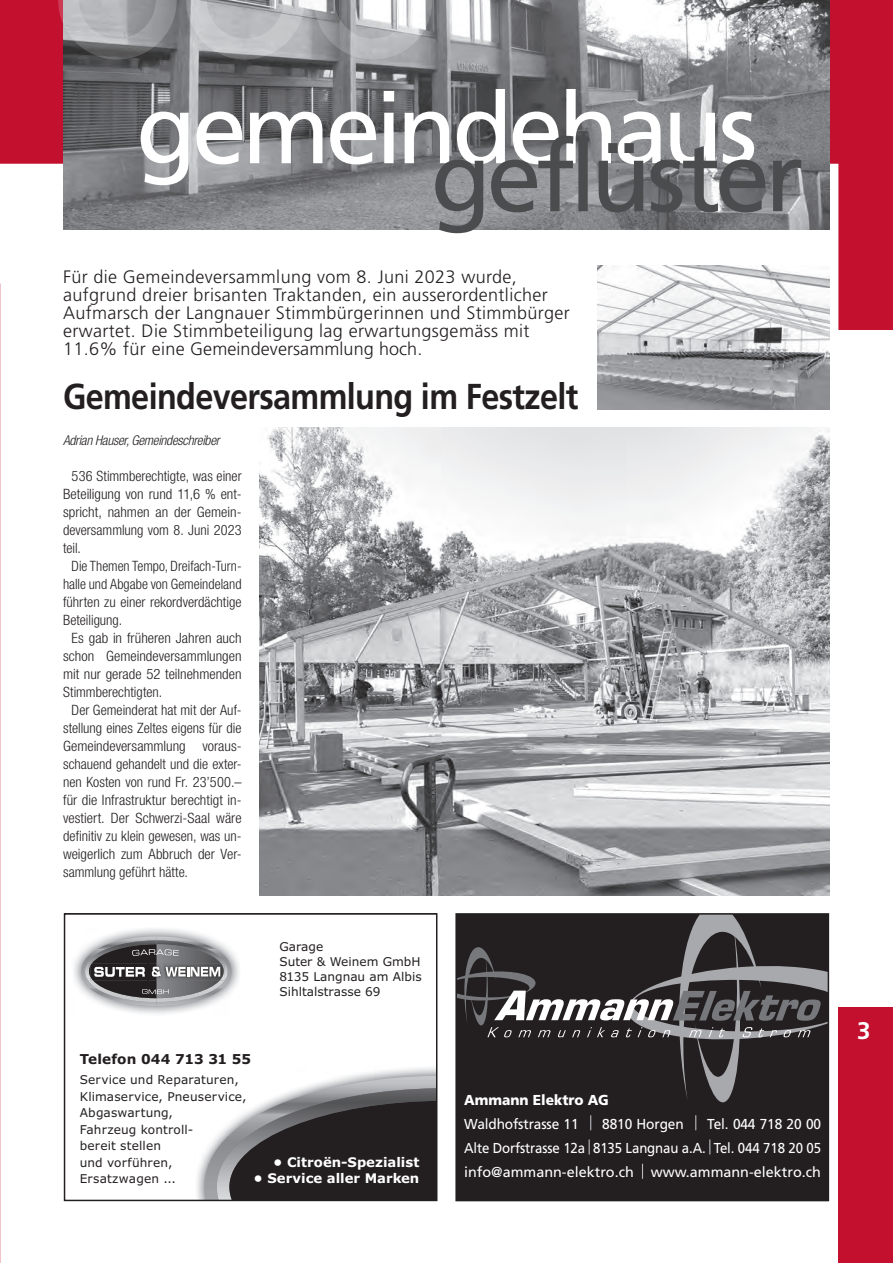
<style>
.page{position:relative;width:893px;height:1263px;background:#fff}
.page>*{position:absolute;margin:0;border:0;box-sizing:border-box;transform-origin:0 0}
.t1{font:700 36px "Frutiger LT Std";letter-spacing:-.02em;color:#231f20;scale:.9 1}
.t2{font:700 24px "Frutiger LT Std";color:#fff}
.t3{font:300 18px/18px "Frutiger LT Std";letter-spacing:.02em;color:#231f20}
.t4{font:14.4px/24.3px "Frutiger LT Std";letter-spacing:-.01em;color:#fff;text-align:justify;scale:.95 1}
.t5{font:900 14.4px "Frutiger LT Std";color:#fff;scale:.95 1}
.t6{font:300 condensed 14.25px "Helvetica Neue LT Std";color:#231f20}
.t7{font:700 13.65px "Verdana";letter-spacing:.005em;color:#231f20}
.t8{font:italic 300 condensed 13.5px "Helvetica Neue LT Std";letter-spacing:-.02em;color:#231f20}
.t9{font:700 13.2px "Verdana";color:#fff}
.t10{font:12.15px/16.5px "Verdana";letter-spacing:.005em;color:#231f20}
</style>
<div class="page">
<svg style="left:0;top:0;width:893px;height:330px"></svg>
<div style="left:839px;top:1008px;width:54px;height:255px;background:#c3102f"></div>
<img style="left:197px;top:1068px;width:237px;height:130px">
<svg style="left:204px;top:1076px;width:230px;height:122px;background:#636263"></svg>
<img style="left:74px;top:929px;width:165px;height:85px">
<svg style="left:81px;top:936px;width:151px;height:70px;background:#8a8a8c"></svg>
<div style="left:64px;top:913px;width:373px;height:288px;border:2px solid #231f20"></div>
<img style="left:64px;top:0;width:765px;height:229px">
<div style="left:456px;top:914px;width:372px;height:286px;background:#231f20"></div>
<svg style="left:590px;top:1115px;width:1px;height:15px"></svg>
<svg style="left:695px;top:1115px;width:1px;height:15px"></svg>
<svg style="left:589px;top:1139px;width:1px;height:15px"></svg>
<svg style="left:709px;top:1139px;width:1px;height:15px"></svg>
<svg style="left:642px;top:1164px;width:1px;height:15px"></svg>
<svg style="left:458px;top:914px;width:372px;height:189px"></svg>
<div style="left:455px;top:913px;width:374px;height:288px;border:2px solid #231f20"></div>
<img style="left:259px;top:427px;width:570px;height:468px">
<img style="left:597px;top:265px;width:232px;height:144px">
<svg style="left:58px;top:0;width:119px;height:60px;background:#938c90"></svg>
<svg style="left:186px;top:0;width:119px;height:60px;background:#b3b4b7"></svg>
<svg style="left:314px;top:0;width:118px;height:60px"></svg>
<svg style="left:141px;top:89px;width:613px;height:96px"></svg>
<svg style="left:435px;top:136px;width:366px;height:97px;background:#848587"></svg>
<p class="t3" style="left:63px;top:268px;width:508px">Für die Gemeindeversammlung vom 8. Juni 2023 wurde, aufgrund dreier brisanten Traktanden, ein ausserordentlicher Aufmarsch der Langnauer Stimmbürgerinnen und Stimmbürger erwartet. Die Stimmbeteiligung lag erwartungsgemäss mit 11.6% für eine Gemeindeversammlung hoch.</p>
<h1 class="t1" style="left:63px;top:375px;width:574px">Gemeindeversammlung im Festzelt</h1>
<p class="t8" style="left:63px;top:433px;width:158px">Adrian Hauser, Gemeindeschreiber</p>
<p class="t6" style="left:72px;top:468px;width:172px">536 Stimmberechtigte, was einer</p>
<p class="t6" style="left:63px;top:486px;width:180px">Beteiligung von rund 11,6 % ent-</p>
<p class="t6" style="left:63px;top:504px;width:180px">spricht, nahmen an der Gemein-</p>
<p class="t6" style="left:63px;top:522px;width:180px">deversammlung vom 8. Juni 2023</p>
<p class="t6" style="left:63px;top:540px;width:19px">teil.</p>
<p class="t6" style="left:72px;top:558px;width:172px">Die Themen Tempo, Dreifach-Turn-</p>
<p class="t6" style="left:63px;top:576px;width:180px">halle und Abgabe von Gemeindeland</p>
<p class="t6" style="left:63px;top:594px;width:180px">führten zu einer rekordverdächtige</p>
<p class="t6" style="left:63px;top:612px;width:61px">Beteiligung.</p>
<p class="t6" style="left:72px;top:630px;width:172px">Es gab in früheren Jahren auch</p>
<p class="t6" style="left:63px;top:648px;width:180px">schon Gemeindeversammlungen</p>
<p class="t6" style="left:63px;top:666px;width:180px">mit nur gerade 52 teilnehmenden</p>
<p class="t6" style="left:63px;top:684px;width:101px">Stimmberechtigten.</p>
<p class="t6" style="left:72px;top:702px;width:172px">Der Gemeinderat hat mit der Auf-</p>
<p class="t6" style="left:63px;top:720px;width:180px">stellung eines Zeltes eigens für die</p>
<p class="t6" style="left:63px;top:738px;width:180px">Gemeindeversammlung voraus-</p>
<p class="t6" style="left:63px;top:756px;width:180px">schauend gehandelt und die exter-</p>
<p class="t6" style="left:63px;top:774px;width:180px">nen Kosten von rund Fr. 23’500.–</p>
<p class="t6" style="left:63px;top:792px;width:180px">für die Infrastruktur berechtigt in-</p>
<p class="t6" style="left:63px;top:810px;width:180px">vestiert. Der Schwerzi-Saal wäre</p>
<p class="t6" style="left:63px;top:828px;width:180px">definitiv zu klein gewesen, was un-</p>
<p class="t6" style="left:63px;top:846px;width:180px">weigerlich zum Abbruch der Ver-</p>
<p class="t6" style="left:63px;top:864px;width:127px">sammlung geführt hätte.</p>
<p class="t10" style="left:279px;top:939px;width:144px;line-height:14.9px">Garage<br>Suter &amp; Weinem GmbH<br>8135 Langnau am Albis<br>Sihltalstrasse 69</p>
<p class="t7" style="left:80px;top:1050px;width:173px">Telefon 044 713 31 55</p>
<p class="t10" style="left:80px;top:1071px;width:168px">Service und Reparaturen,<br>Klimaservice, Pneuservice,<br>Abgaswartung,<br>Fahrzeug kontroll-<br>bereit stellen<br>und vorführen,<br>Ersatzwagen ...</p>
<p class="t9" style="left:273px;top:1153px;width:148px">• Citroën-Spezialist</p>
<p class="t9" style="left:253px;top:1170px;width:167px">• Service aller Marken</p>
<p class="t5" style="left:464px;top:1091px;width:154px">Ammann Elektro AG</p>
<p class="t4" style="left:464px;top:1112px;width:122px">Waldhofstrasse 11</p>
<p class="t4" style="left:602px;top:1112px;width:87px">8810 Horgen</p>
<p class="t4" style="left:464px;top:1112px;width:377px;text-indent:243px">Tel. 044 718 20 00<br>Alte Dorfstrasse 12a 8135 Langnau a.A. Tel. 044 718 20 05 info@ammann-elektro.ch www.ammann-elektro.ch</p>
<h2 class="t2" style="left:857px;top:1016px;width:15px">3</h2>
</div>
